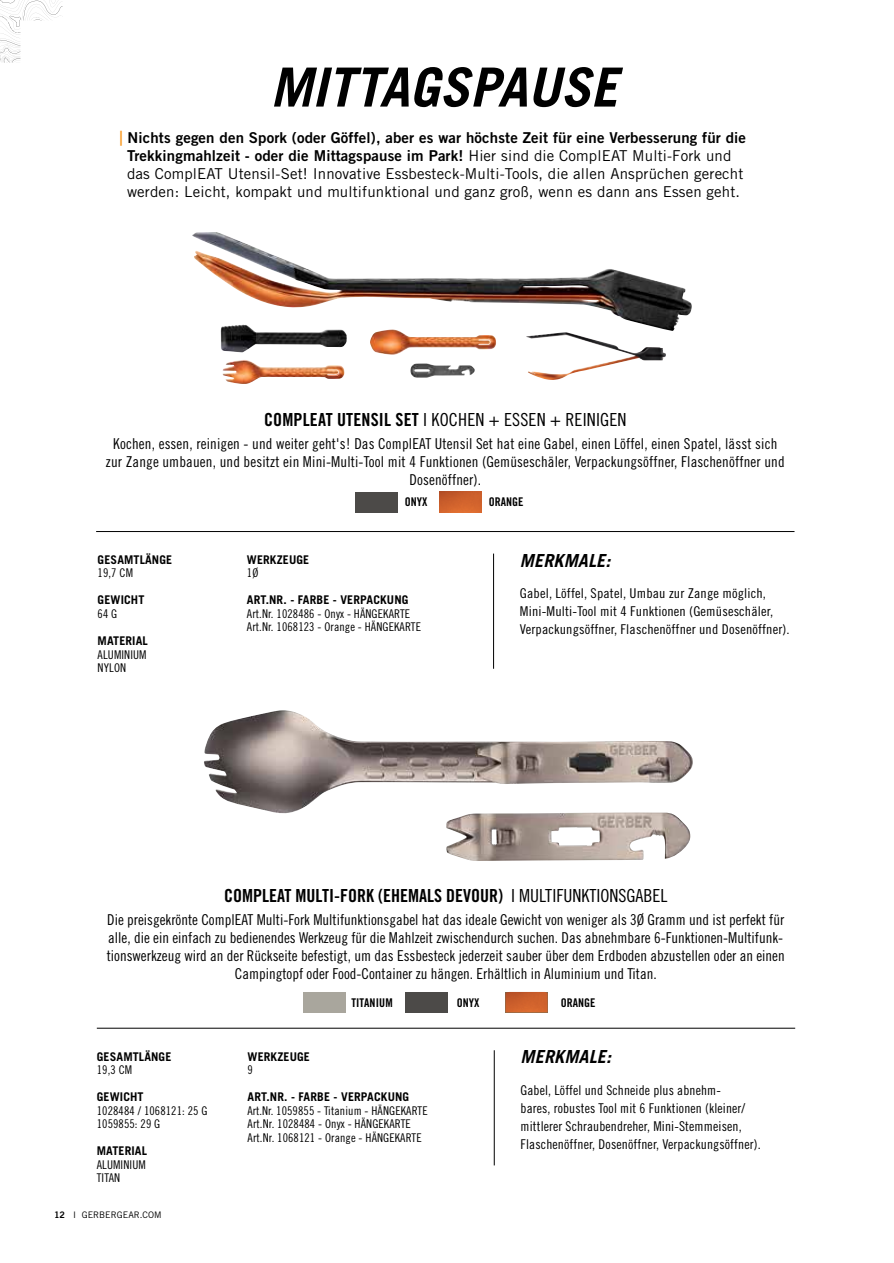
<style>
.page{position:relative;width:894px;height:1263px;background:#fff}
.page>*{position:absolute;margin:0;border:0;box-sizing:border-box;transform-origin:0 0}
.t1{font:italic 700 54px "Trade Gothic LT Std";color:#000}
.t2{font:18px "Trade Gothic LT Std Bd Cn 20";color:#000}
.t3{font:18px "Trade Gothic LT Std Cn 18";letter-spacing:.01em;color:#000}
.t4{font:italic 700 18px "Trade Gothic LT Std";letter-spacing:.01em;color:#000}
.t5{font:15px/18px "Trade Gothic LT Std Cn 18";color:#000;text-align:center}
.t6{font:15px/18px "Trade Gothic LT Std";letter-spacing:.01em;color:#000}
.t7{font:15px/18px "Trade Gothic LT Std Bd 2";letter-spacing:.01em;color:#000;text-align:center}
.t8{font:13.5px/18px "Trade Gothic LT Std Cn 18";letter-spacing:.01em;color:#000}
.t9{font:13.5px/18px "Trade Gothic LT Std Cn 18";letter-spacing:.01em;color:#000;scale:1.05 1}
.t10{font:12px/13.5px "Trade Gothic LT Std Cn 18";letter-spacing:.01em;color:#000}
.t11{font:700 12px "Trade Gothic LT Std";letter-spacing:.01em;color:#000}
.t12{font:12px "Trade Gothic LT Std Bd Cn 20";color:#000}
.t13{font:9px "Trade Gothic LT Std";color:#000}
.s1{font-family:"Trade Gothic LT Std";font-weight:700;font-stretch:expanded;color:#f8971d}
.s2{font-family:"Trade Gothic LT Std"}
.s3{font-family:"Trade Gothic LT Std Bd Cn 20"}
.s4{font-family:"Trade Gothic LT Std Cn 18"}
.s5{font-family:"Trade Gothic LT Std Bd 2"}
</style>
<div class="page">
<svg style="left:0;top:0;width:63px;height:63px"></svg>
<img style="left:204px;top:710px;width:488px;height:104px">
<img style="left:221px;top:331px;width:126px;height:51px">
<img style="left:370px;top:331px;width:126px;height:47px">
<img style="left:526px;top:332px;width:139px;height:48px">
<img style="left:192px;top:232px;width:499px;height:99px">
<div style="left:405px;top:992px;width:42px;height:20px;background:#4c4a48"></div>
<img style="left:505px;top:992px;width:42px;height:20px">
<div style="left:355px;top:492px;width:43px;height:20px;background:#4c4a48"></div>
<img style="left:439px;top:492px;width:42px;height:20px">
<hr style="left:493px;top:553px;width:1px;height:116px;background:#000">
<hr style="left:96px;top:531px;width:698px;height:1px;background:#000">
<hr style="left:494px;top:1050px;width:1px;height:115px;background:#000">
<hr style="left:97px;top:1028px;width:697px;height:1px;background:#000">
<div style="left:303px;top:992px;width:42px;height:20px;background:#a9a69d"></div>
<img style="left:446px;top:812px;width:244px;height:49px">
<h1 class="t1" style="left:270px;top:54px;width:349px">MITTAGSPAUSE</h1>
<p class="t7" style="left:120px;top:129px;width:627px"><span class="s1">|</span> Nichts gegen den Spork (oder Göffel), aber es war höchste Zeit für eine Verbesserung für die<br>Trekkingmahlzeit - oder die Mittagspause im Park! <span class="s2">Hier sind die ComplEAT Multi-Fork und</span></p>
<p class="t6" style="left:127px;top:165px;width:617px">das ComplEAT Utensil-Set! Innovative Essbesteck-Multi-Tools, die allen Ansprüchen gerecht werden: Leicht, kompakt und multifunktional und ganz groß, wenn es dann ans Essen geht.</p>
<p class="t3" style="left:264px;top:409px;width:364px"><span class="s3">COMPLEAT UTENSIL SET</span> I KOCHEN + ESSEN + REINIGEN</p>
<p class="t5" style="left:106px;top:434px;width:680px">Kochen, essen, reinigen - und weiter geht's! Das ComplEAT Utensil Set hat eine Gabel, einen Löffel, einen Spatel, lässt sich zur Zange umbauen, und besitzt ein Mini-Multi-Tool mit 4 Funktionen (Gemüseschäler, Verpackungsöffner, Flaschenöffner und<br>Dosenöffner).</p>
<p class="t11" style="left:98px;top:552px;width:76px">GESAMTLÄNGE</p>
<p class="t10" style="left:98px;top:566px;width:37px">19,7 CM</p>
<p class="t11" style="left:98px;top:593px;width:48px">GEWICHT</p>
<p class="t10" style="left:98px;top:607px;width:21px">64 G</p>
<p class="t11" style="left:98px;top:633px;width:52px">MATERIAL</p>
<p class="t10" style="left:98px;top:647px;width:50px">ALUMINIUM<br>NYLON</p>
<p class="t12" style="left:404px;top:495px;width:24px">ONYX</p>
<p class="t12" style="left:488px;top:495px;width:36px">ORANGE</p>
<p class="t11" style="left:247px;top:552px;width:64px">WERKZEUGE</p>
<p class="t10" style="left:247px;top:566px;width:13px">1Ø</p>
<p class="t11" style="left:247px;top:593px;width:163px">ART.NR. - FARBE - VERPACKUNG</p>
<p class="t10" style="left:247px;top:607px;width:176px">Art.Nr. 1028486 - Onyx - HÄNGEKARTE<br>Art.Nr. 1068123 - Orange - HÄNGEKARTE</p>
<p class="t4" style="left:519px;top:549px;width:92px">MERKMALE:</p>
<p class="t9" style="left:519px;top:584px;width:258px">Gabel, Löffel, Spatel, Umbau zur Zange möglich,<br>Mini-Multi-Tool mit 4 Funktionen (Gemüseschäler,<br>Verpackungsöffner, Flaschenöffner und Dosenöffner).</p>
<p class="t2" style="left:224px;top:884px;width:444px">COMPLEAT MULTI-FORK (EHEMALS DEVOUR) <span class="s4">I MULTIFUNKTIONSGABEL</span></p>
<p class="t5" style="left:107px;top:910px;width:679px">Die preisgekrönte ComplEAT Multi-Fork Multifunktionsgabel hat das ideale Gewicht von weniger als 3Ø Gramm und ist perfekt für alle, die ein einfach zu bedienendes Werkzeug für die Mahlzeit zwischendurch suchen. Das abnehmbare 6-Funktionen-Multifunk&shy;tionswerkzeug wird an der Rückseite befestigt, um das Essbesteck jederzeit sauber über dem Erdboden abzustellen oder an einen Campingtopf oder Food-Container zu hängen. Erhältlich in Aluminium und Titan.</p>
<p class="t11" style="left:97px;top:1049px;width:76px">GESAMTLÄNGE</p>
<p class="t10" style="left:97px;top:1063px;width:37px">19,3 CM</p>
<p class="t11" style="left:97px;top:1089px;width:48px">GEWICHT</p>
<p class="t10" style="left:97px;top:1103px;width:112px">1028484 / 1068121: 25 G<br>1059855: 29 G</p>
<p class="t11" style="left:97px;top:1143px;width:52px">MATERIAL</p>
<p class="t10" style="left:97px;top:1157px;width:50px">ALUMINIUM<br>TITAN</p>
<p class="t13" style="left:54px;top:1209px;width:109px"><span class="s5">12</span> I GERBERGEAR.COM</p>
<p class="t12" style="left:351px;top:995px;width:43px">TITANIUM</p>
<p class="t11" style="left:247px;top:1049px;width:64px">WERKZEUGE</p>
<p class="t10" style="left:247px;top:1063px;width:7px">9</p>
<p class="t11" style="left:247px;top:1089px;width:163px">ART.NR. - FARBE - VERPACKUNG</p>
<p class="t10" style="left:247px;top:1103px;width:181px">Art.Nr. 1059855 - Titanium - HÄNGEKARTE<br>Art.Nr. 1028484 - Onyx - HÄNGEKARTE<br>Art.Nr. 1068121 - Orange - HÄNGEKARTE</p>
<p class="t12" style="left:456px;top:995px;width:24px">ONYX</p>
<p class="t12" style="left:560px;top:995px;width:36px">ORANGE</p>
<p class="t4" style="left:520px;top:1045px;width:92px">MERKMALE:</p>
<p class="t8" style="left:520px;top:1080px;width:241px">Gabel, Löffel und Schneide plus abnehm-<br>bares, robustes Tool mit 6 Funktionen (kleiner/ mittlerer Schraubendreher, Mini-Stemmeisen, Flaschenöffner, Dosenöffner, Verpackungsöffner).</p>
</div>
